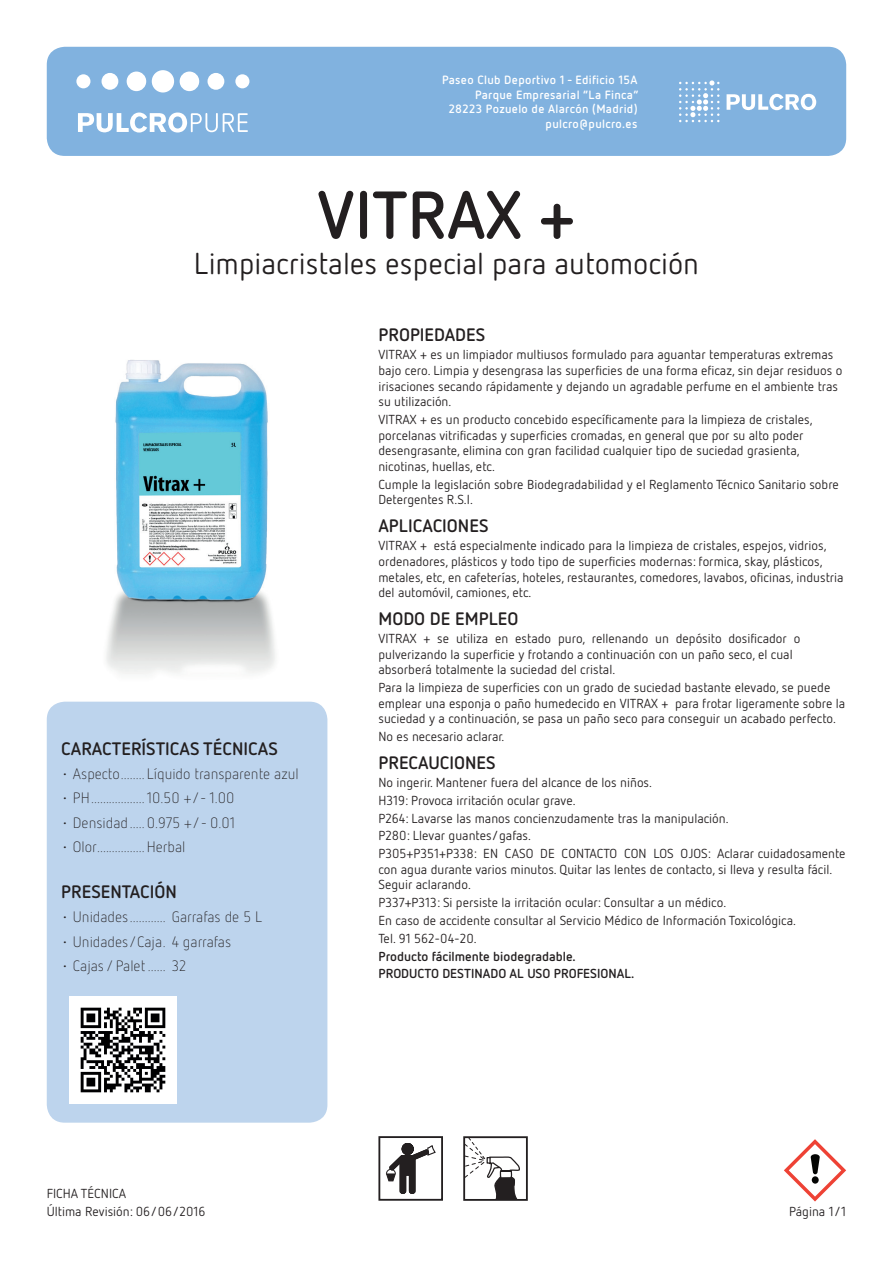
<style>
.page{position:relative;width:893px;height:1263px;background:#fff}
.page>*{position:absolute;margin:0;border:0;box-sizing:border-box;transform-origin:0 0}
.t1{font:700 66.75px "Netto OT";color:#231f20}
.t2{font:30px "Netto OT";color:#231f20}
.t3{font:700 18px "Netto OT";color:#231f20}
.t4{font:300 15px "Netto OT";color:#231f20}
.t5{font:13.05px/15.6px "Netto OT";color:#231f20}
.t6{font:700 13.05px/17.9px "Netto OT";color:#231f20}
.t7{font:700 12px/14.4px "Netto OT";letter-spacing:.025em;color:#fff;text-align:right}
</style>
<div class="page">
<div style="left:47px;top:47px;width:799px;height:109px;background:#81b2df;border-radius:18px"></div>
<div style="left:76px;top:74px;width:14px;height:14px;background:#fff;border-radius:50%"></div>
<div style="left:102px;top:73px;width:16px;height:17px;background:#fff;border-radius:50%"></div>
<div style="left:127px;top:72px;width:19px;height:19px;background:#fff;border-radius:50%"></div>
<div style="left:152px;top:70px;width:22px;height:23px;background:#fff;border-radius:50%"></div>
<div style="left:180px;top:72px;width:19px;height:19px;background:#fff;border-radius:50%"></div>
<div style="left:208px;top:73px;width:16px;height:17px;background:#fff;border-radius:50%"></div>
<div style="left:235px;top:74px;width:14px;height:14px;background:#fff;border-radius:50%"></div>
<svg style="left:78px;top:113px;width:170px;height:20px"></svg>
<svg style="left:679px;top:80px;width:40px;height:42px"></svg>
<svg style="left:727px;top:94px;width:89px;height:16px"></svg>
<div style="left:47px;top:702px;width:280px;height:421px;background:#bdd4ed;border-radius:18px"></div>
<img style="left:106px;top:360px;width:169px;height:314px">
<svg style="left:784px;top:1139px;width:62px;height:62px"></svg>
<img style="left:70px;top:997px;width:106px;height:106px">
<div style="left:378px;top:1136px;width:65px;height:65px;border:2px solid #231f20"></div>
<svg style="left:386px;top:1143px;width:50px;height:51px"></svg>
<svg style="left:466px;top:1139px;width:54px;height:59px"></svg>
<div style="left:463px;top:1136px;width:65px;height:65px;border:2px solid #231f20"></div>
<p class="t7" style="left:442px;top:73px;width:198px">Paseo Club Deportivo 1 - Edificio 15A<br>Parque Empresarial “La Finca”<br>28223 Pozuelo de Alarcón (Madrid) pulcro@pulcro.es</p>
<h1 class="t1" style="left:318px;top:173px;width:259px">VITRAX +</h1>
<h2 class="t2" style="left:194px;top:245px;width:507px">Limpiacristales especial para automoción</h2>
<h3 class="t3" style="left:61px;top:737px;width:218px">CARACTERÍSTICAS TÉCNICAS</h3>
<p class="t4" style="left:61px;top:765px;width:239px">• Aspecto........ Líquido transparente azul</p>
<p class="t4" style="left:61px;top:789px;width:175px">• PH..................10.50 +/- 1.00</p>
<p class="t4" style="left:61px;top:813px;width:175px">• Densidad.....0.975 +/- 0.01</p>
<p class="t4" style="left:61px;top:838px;width:126px">• Olor................Herbal</p>
<h3 class="t3" style="left:61px;top:880px;width:117px">PRESENTACIÓN</h3>
<p class="t4" style="left:61px;top:908px;width:203px">• Unidades............ Garrafas de 5 L</p>
<p class="t4" style="left:61px;top:932px;width:171px">• Unidades/Caja. 4 garrafas</p>
<p class="t4" style="left:61px;top:957px;width:127px">• Cajas / Palet ...... 32</p>
<h3 class="t3" style="left:378px;top:324px;width:108px">PROPIEDADES</h3>
<p class="t5" style="left:378px;top:347px;width:465px">VITRAX + es un limpiador multiusos formulado para aguantar temperaturas extremas bajo cero. Limpia y desengrasa las superficies de una forma eficaz, sin dejar residuos o irisaciones secando rápidamente y dejando un agradable perfume en el ambiente tras su utilización.</p>
<p class="t5" style="left:378px;top:411px;width:436px">VITRAX + es un producto concebido específicamente para la limpieza de cristales, porcelanas vitrificadas y superficies cromadas, en general que por su alto poder desengrasante, elimina con gran facilidad cualquier tipo de suciedad grasienta, nicotinas, huellas, etc.</p>
<p class="t5" style="left:378px;top:476px;width:462px">Cumple la legislación sobre Biodegradabilidad y el Reglamento Técnico Sanitario sobre<br>Detergentes R.S.I.</p>
<h3 class="t3" style="left:378px;top:515px;width:112px">APLICACIONES</h3>
<p class="t5" style="left:378px;top:538px;width:467px">VITRAX + está especialmente indicado para la limpieza de cristales, espejos, vidrios, ordenadores, plásticos y todo tipo de superficies modernas: formica, skay, plásticos, metales, etc, en cafeterías, hoteles, restaurantes, comedores, lavabos, oficinas, industria del automóvil, camiones, etc.</p>
<h3 class="t3" style="left:378px;top:607px;width:142px">MODO DE EMPLEO</h3>
<p class="t5" style="left:378px;top:630px;width:423px">VITRAX + se utiliza en estado puro, rellenando un depósito dosificador o pulverizando la superficie y frotando a continuación con un paño seco, el cual absorberá totalmente la suciedad del cristal.</p>
<p class="t5" style="left:378px;top:679px;width:468px">Para la limpieza de superficies con un grado de suciedad bastante elevado, se puede emplear una esponja o paño humedecido en VITRAX + para frotar ligeramente sobre la suciedad y a continuación, se pasa un paño seco para conseguir un acabado perfecto.</p>
<p class="t5" style="left:378px;top:728px;width:128px">No es necesario aclarar.</p>
<h3 class="t3" style="left:378px;top:751px;width:119px">PRECAUCIONES</h3>
<p class="t5" style="left:378px;top:773px;width:469px;line-height:17.9px">No ingerir. Mantener fuera del alcance de los niños.<br>H319: Provoca irritación ocular grave.<br>P264: Lavarse las manos concienzudamente tras la manipulación.<br>P280: Llevar guantes/gafas.<br>P305+P351+P338: EN CASO DE CONTACTO CON LOS OJOS: Aclarar cuidadosamente</p>
<p class="t5" style="left:378px;top:861px;width:455px">con agua durante varios minutos. Quitar las lentes de contacto, si lleva y resulta fácil.<br>Seguir aclarando.</p>
<p class="t5" style="left:378px;top:893px;width:419px;line-height:17.9px">P337+P313: Si persiste la irritación ocular: Consultar a un médico.<br>En caso de accidente consultar al Servicio Médico de Información Toxicológica.<br>Tel. 91 562-04-20.</p>
<p class="t6" style="left:378px;top:947px;width:257px">Producto fácilmente biodegradable.<br>PRODUCTO DESTINADO AL USO PROFESIONAL.</p>
<p class="t5" style="left:47px;top:1185px;width:160px;line-height:17.9px">FICHA TÉCNICA<br>Última Revisión: 06/06/2016</p>
<p class="t5" style="left:789px;top:1203px;width:59px">Página 1/1</p>
</div>
